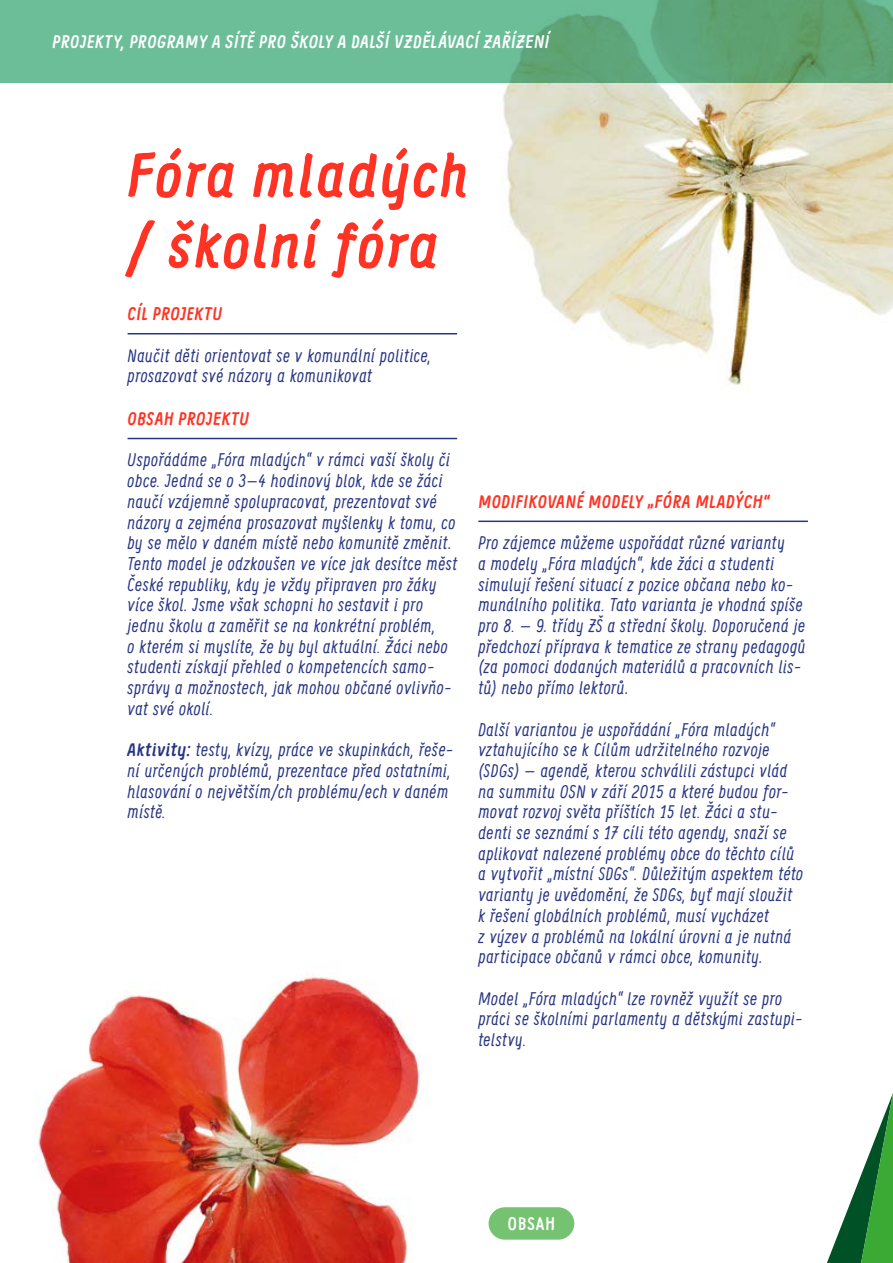
<style>
.page{position:relative;width:893px;height:1263px;background:#fff}
.page>*{position:absolute;margin:0;border:0;box-sizing:border-box;transform-origin:0 0}
.t1{font:italic 700 61.5px/70.8px "Supernettcn";letter-spacing:.04em;color:#ff3323}
.t2{font:italic 18px/20.7px "Supernettcn";letter-spacing:.04em;color:#283583}
.t3{font:italic 700 18px "Supernettcn";letter-spacing:.04em;color:#ff3323}
.t4{font:italic 700 18px "Supernettcn";letter-spacing:.04em;color:#fff}
.t5{font:700 18px "Supernettcn";letter-spacing:.06em;color:#fff}
.s1{font-weight:700}
</style>
<div class="page">
<img style="left:483px;top:82px;width:410px;height:303px">
<img style="left:38px;top:977px;width:383px;height:286px">
<svg style="left:827px;top:1093px;width:66px;height:170px"></svg>
<div style="left:489px;top:1207px;width:85px;height:33px;background:#75c371;border-radius:16px"></div>
<hr style="left:128px;top:333px;width:329px;height:1px;background:#283583">
<hr style="left:128px;top:438px;width:329px;height:1px;background:#283583">
<hr style="left:478px;top:521px;width:330px;height:1px;background:#283583">
<svg style="left:0;top:0;width:893px;height:82px;background:#66b48b"></svg>
<p class="t4" style="left:52px;top:30px;width:498px">PROJEKTY, PROGRAMY A SÍTĚ PRO ŠKOLY A DALŠÍ VZDĚLÁVACÍ ZAŘÍZENÍ</p>
<h1 class="t1" style="left:128px;top:139px;width:342px">Fóra mladých / školní fóra</h1>
<p class="t3" style="left:128px;top:302px;width:96px">CÍL PROJEKTU</p>
<p class="t2" style="left:128px;top:344px;width:305px">Naučit děti orientovat se v komunální politice, prosazovat své názory a komunikovat</p>
<p class="t3" style="left:128px;top:407px;width:123px">OBSAH PROJEKTU</p>
<p class="t2" style="left:128px;top:449px;width:331px">Uspořádáme „Fóra mladých“ v rámci vaší školy či obce. Jedná se o 3–4 hodinový blok, kde se žáci naučí vzájemně spolupracovat, prezentovat své názory a zejména prosazovat myšlenky k tomu, co by se mělo v daném místě nebo komunitě změnit.<br>Tento model je odzkoušen ve více jak desítce měst České republiky, kdy je vždy připraven pro žáky více škol. Jsme však schopni ho sestavit i pro jednu školu a zaměřit se na konkrétní problém,<br>o kterém si myslíte, že by byl aktuální. Žáci nebo studenti získají přehled o kompetencích samo&shy;správy a možnostech, jak mohou občané ovlivňo&shy;vat své okolí.</p>
<p class="t2" style="left:128px;top:739px;width:327px"><span class="s1">Aktivity:</span> testy, kvízy, práce ve skupinkách, řeše&shy;ní určených problémů, prezentace před ostatními, hlasování o největším/ch problému/ech v daném místě.</p>
<p class="t3" style="left:478px;top:489px;width:293px">MODIFIKOVANÉ MODELY „FÓRA MLADÝCH“</p>
<p class="t2" style="left:478px;top:532px;width:328px">Pro zájemce můžeme uspořádat různé varianty<br>a modely „Fóra mladých“, kde žáci a studenti simulují řešení situací z pozice občana nebo ko&shy;munálního politika. Tato varianta je vhodná spíše pro 8. – 9. třídy ZŠ a střední školy. Doporučená je předchozí příprava k tematice ze strany pedagogů (za pomoci dodaných materiálů a pracovních lis&shy;tů) nebo přímo lektorů.</p>
<p class="t2" style="left:478px;top:718px;width:326px">Další variantou je uspořádání „Fóra mladých“ vztahujícího se k Cílům udržitelného rozvoje (SDGs) – agendě, kterou schválili zástupci vlád na summitu OSN v září 2015 a které budou for&shy;movat rozvoj světa příštích 15 let. Žáci a stu&shy;denti se seznámí s 17 cíli této agendy, snaží se aplikovat nalezené problémy obce do těchto cílů a vytvořit „místní SDGs“. Důležitým aspektem této varianty je uvědomění, že SDGs, byť mají sloužit k řešení globálních problémů, musí vycházet<br>z výzev a problémů na lokální úrovni a je nutná participace občanů v rámci obce, komunity.</p>
<p class="t2" style="left:478px;top:987px;width:325px">Model „Fóra mladých“ lze rovněž využít se pro práci se školními parlamenty a dětskými zastupi&shy;telstvy.</p>
<p class="t5" style="left:508px;top:1212px;width:49px">OBSAH</p>
</div>
